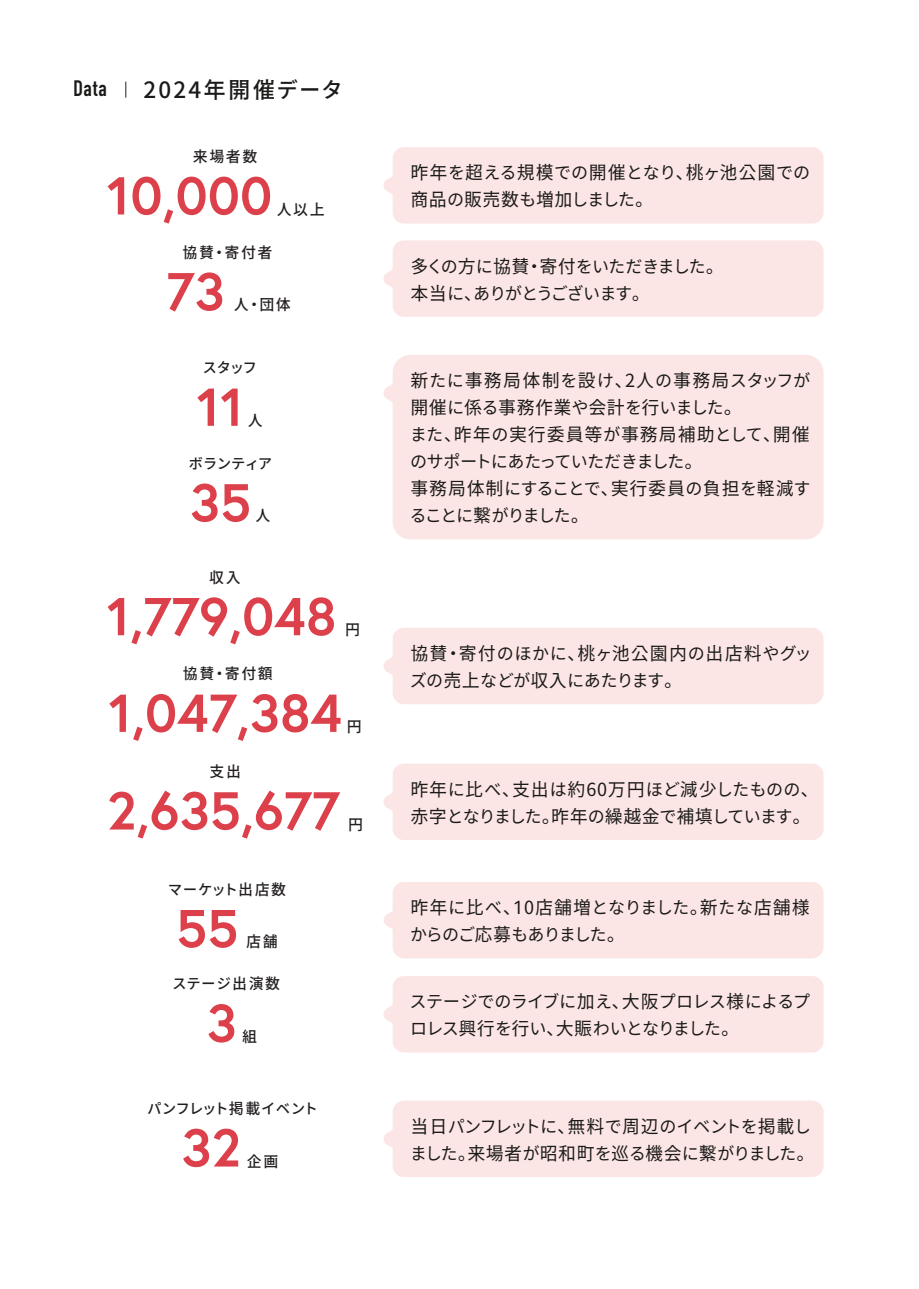
<style>
.page{position:relative;width:919px;height:1289px;background:#fff}
.page>*{position:absolute;margin:0;border:0;box-sizing:border-box;transform-origin:0 0}
.t1{font:700 53.25px "Europa";color:#dc404b}
.t2{font:22.35px "Gen Seki Gothic JP M";letter-spacing:.1em;color:#1a1a19}
.t3{font:22.35px "DIN Condensed";color:#1a1a19}
.t4{font:18px/27px "Gen Seki Gothic JP R";letter-spacing:.045em;color:#1a1a19}
.t5{font:18px/27px "Gen Seki Gothic JP R";letter-spacing:.025em;color:#1a1a19}
.t6{font:15px "Gen Seki Gothic JP M";letter-spacing:.1em;color:#231f20}
</style>
<div class="page">
<svg style="left:125px;top:82px;width:1px;height:16px"></svg>
<div style="left:392px;top:147px;width:431px;height:76px;background:#fce6e5;border-radius:11px"></div>
<svg style="left:383px;top:172px;width:10px;height:27px"></svg>
<div style="left:392px;top:240px;width:431px;height:77px;background:#fce6e5;border-radius:11px"></div>
<svg style="left:383px;top:265px;width:10px;height:27px"></svg>
<div style="left:392px;top:627px;width:431px;height:77px;background:#fce6e5;border-radius:11px"></div>
<svg style="left:383px;top:652px;width:10px;height:27px"></svg>
<div style="left:392px;top:763px;width:431px;height:77px;background:#fce6e5;border-radius:11px"></div>
<svg style="left:383px;top:788px;width:10px;height:27px"></svg>
<div style="left:392px;top:976px;width:431px;height:76px;background:#fce6e5;border-radius:11px"></div>
<svg style="left:383px;top:1000px;width:10px;height:27px"></svg>
<div style="left:392px;top:1100px;width:431px;height:77px;background:#fce6e5;border-radius:11px"></div>
<svg style="left:383px;top:1125px;width:10px;height:27px"></svg>
<div style="left:392px;top:881px;width:431px;height:77px;background:#fce6e5;border-radius:11px"></div>
<svg style="left:383px;top:906px;width:10px;height:27px"></svg>
<div style="left:392px;top:355px;width:431px;height:184px;background:#fce6e5;border-radius:18px"></div>
<svg style="left:383px;top:379px;width:10px;height:27px"></svg>
<p class="t3" style="left:73px;top:76px;width:35px">Data</p>
<p class="t2" style="left:143px;top:77px;width:199px">2024年開催データ</p>
<p class="t6" style="left:193px;top:148px;width:66px">来場者数</p>
<h1 class="t1" style="left:107px;top:159px;width:167px">10,000</h1>
<p class="t6" style="left:277px;top:200px;width:49px">人以上</p>
<p class="t6" style="left:183px;top:244px;width:91px">協賛・寄付者</p>
<h1 class="t1" style="left:166px;top:255px;width:60px">73</h1>
<p class="t6" style="left:234px;top:296px;width:58px">人・団体</p>
<p class="t6" style="left:203px;top:359px;width:54px">スタッフ</p>
<h1 class="t1" style="left:196px;top:371px;width:49px">11</h1>
<p class="t6" style="left:248px;top:412px;width:16px">人</p>
<p class="t6" style="left:189px;top:455px;width:84px">ボランティア</p>
<h1 class="t1" style="left:190px;top:466px;width:63px">35</h1>
<p class="t6" style="left:255px;top:507px;width:16px">人</p>
<p class="t6" style="left:209px;top:568px;width:33px">収入</p>
<h1 class="t1" style="left:107px;top:580px;width:231px">1,779,048</h1>
<p class="t6" style="left:345px;top:621px;width:16px">円</p>
<p class="t6" style="left:183px;top:665px;width:91px">協賛・寄付額</p>
<h1 class="t1" style="left:108px;top:676px;width:235px">1,047,384</h1>
<p class="t6" style="left:347px;top:718px;width:16px">円</p>
<p class="t6" style="left:209px;top:762px;width:33px">支出</p>
<h1 class="t1" style="left:107px;top:774px;width:234px">2,635,677</h1>
<p class="t6" style="left:348px;top:815px;width:16px">円</p>
<p class="t6" style="left:169px;top:880px;width:119px">マーケット出店数</p>
<h1 class="t1" style="left:176px;top:892px;width:64px">55</h1>
<p class="t6" style="left:246px;top:933px;width:33px">店舗</p>
<p class="t6" style="left:173px;top:975px;width:109px">ステージ出演数</p>
<h1 class="t1" style="left:206px;top:986px;width:32px">3</h1>
<p class="t6" style="left:242px;top:1027px;width:16px">組</p>
<p class="t6" style="left:148px;top:1099px;width:170px">パンフレット掲載イベント</p>
<h1 class="t1" style="left:181px;top:1111px;width:61px">32</h1>
<p class="t6" style="left:247px;top:1152px;width:33px">企画</p>
<p class="t4" style="left:410px;top:160px;width:400px">昨年を超える規模での開催となり、桃ヶ池公園での商品の販売数も増加しました。</p>
<p class="t5" style="left:410px;top:253px;width:306px">多くの方に協賛・寄付をいただきました。本当に、ありがとうございます。</p>
<p class="t4" style="left:410px;top:367px;width:401px">新たに事務局体制を設け、2人の事務局スタッフが開催に係る事務作業や会計を行いました。<br>また、昨年の実行委員等が事務局補助として、開催のサポートにあたっていただきました。<br>事務局体制にすることで、実行委員の負担を軽減することに繋がりました。</p>
<p class="t4" style="left:410px;top:640px;width:401px">協賛・寄付のほかに、桃ヶ池公園内の出店料やグッズの売上などが収入にあたります。</p>
<p class="t4" style="left:410px;top:776px;width:401px">昨年に比べ、支出は約60万円ほど減少したものの、赤字となりました。昨年の繰越金で補填しています。</p>
<p class="t4" style="left:410px;top:894px;width:401px">昨年に比べ、10店舗増となりました。新たな店舗様からのご応募もありました。</p>
<p class="t4" style="left:410px;top:988px;width:401px">ステージでのライブに加え、大阪プロレス様によるプロレス興行を行い、大賑わいとなりました。</p>
<p class="t4" style="left:410px;top:1113px;width:401px">当日パンフレットに、無料で周辺のイベントを掲載しました。来場者が昭和町を巡る機会に繋がりました。</p>
</div>
